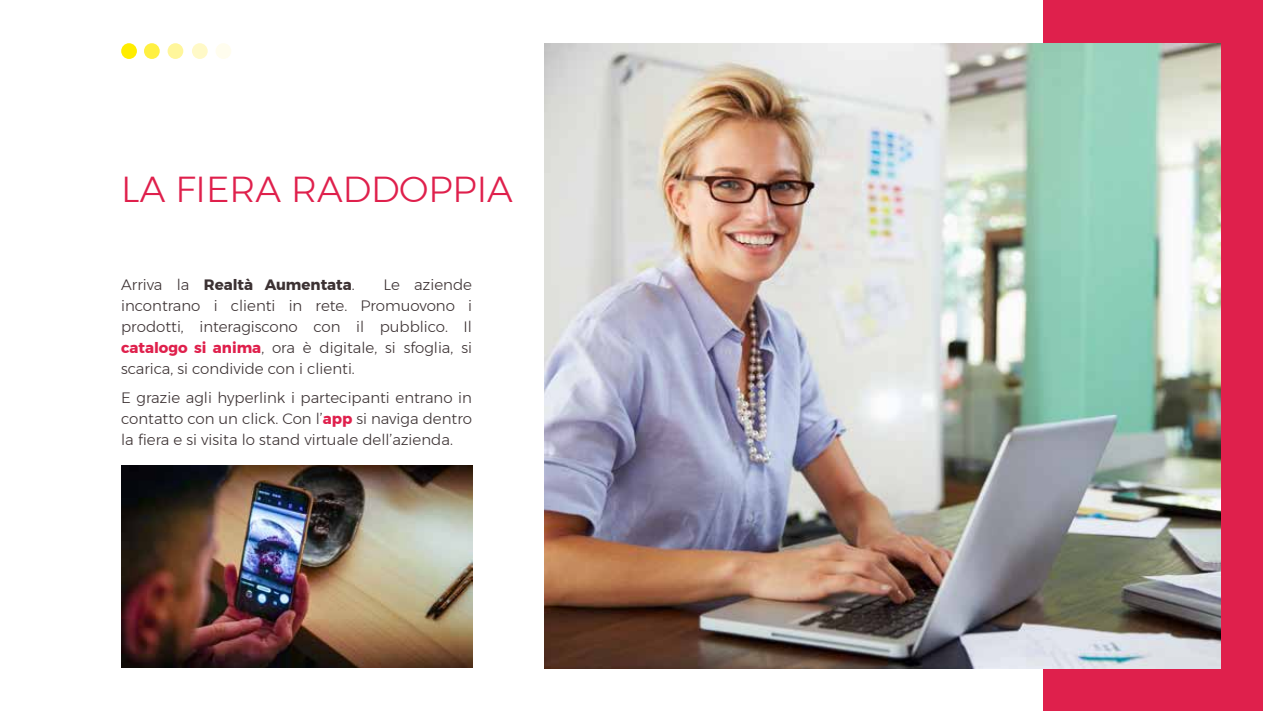
<style>
.page{position:relative;width:1263px;height:711px;background:#fff}
.page>*{position:absolute;margin:0;border:0;box-sizing:border-box;transform-origin:0 0}
.t1{font:300 36px "Montserrat";color:#df204c}
.t2{font:300 15px/21px "Montserrat";color:#3c3233;text-align:justify}
.t3{font:700 15px "Montserrat";color:#3c3233}
.s1{font-weight:300}
.s2{font-weight:700;color:#df204c}
</style>
<div class="page">
<div style="left:1044px;top:0;width:219px;height:710px;background:#df204c"></div>
<img style="left:544px;top:43px;width:676px;height:625px">
<div style="left:216px;top:43px;width:15px;height:16px;background:#fffdee;border-radius:50%"></div>
<div style="left:192px;top:43px;width:16px;height:16px;background:#fff9c7;border-radius:50%"></div>
<div style="left:168px;top:43px;width:15px;height:16px;background:#fff69b;border-radius:50%"></div>
<div style="left:144px;top:43px;width:16px;height:16px;background:#fff042;border-radius:50%"></div>
<div style="left:121px;top:43px;width:16px;height:16px;background:#ffed00;border-radius:50%"></div>
<img style="left:121px;top:465px;width:351px;height:201px">
<h1 class="t1" style="left:121px;top:162px;width:393px">LA FIERA RADDOPPIA</h1>
<p class="t3" style="left:121px;top:272px;width:235px"><span class="s1">Arriva la</span> Realtà Aumentata<span class="s1">.</span></p>
<p class="t2" style="left:121px;top:273px;width:352px;text-indent:262px">Le aziende incontrano i clienti in rete. Promuovono i prodotti, interagiscono con il pubblico. Il <span class="s2">catalogo si anima</span>, ora è digitale, si sfoglia, si scarica, si condivide con i clienti.</p>
<p class="t2" style="left:121px;top:387px;width:352px">E grazie agli hyperlink i partecipanti entrano in contatto con un click. Con l’<span class="s2">app</span> si naviga dentro la fiera e si visita lo stand virtuale dell’azienda.</p>
</div>
